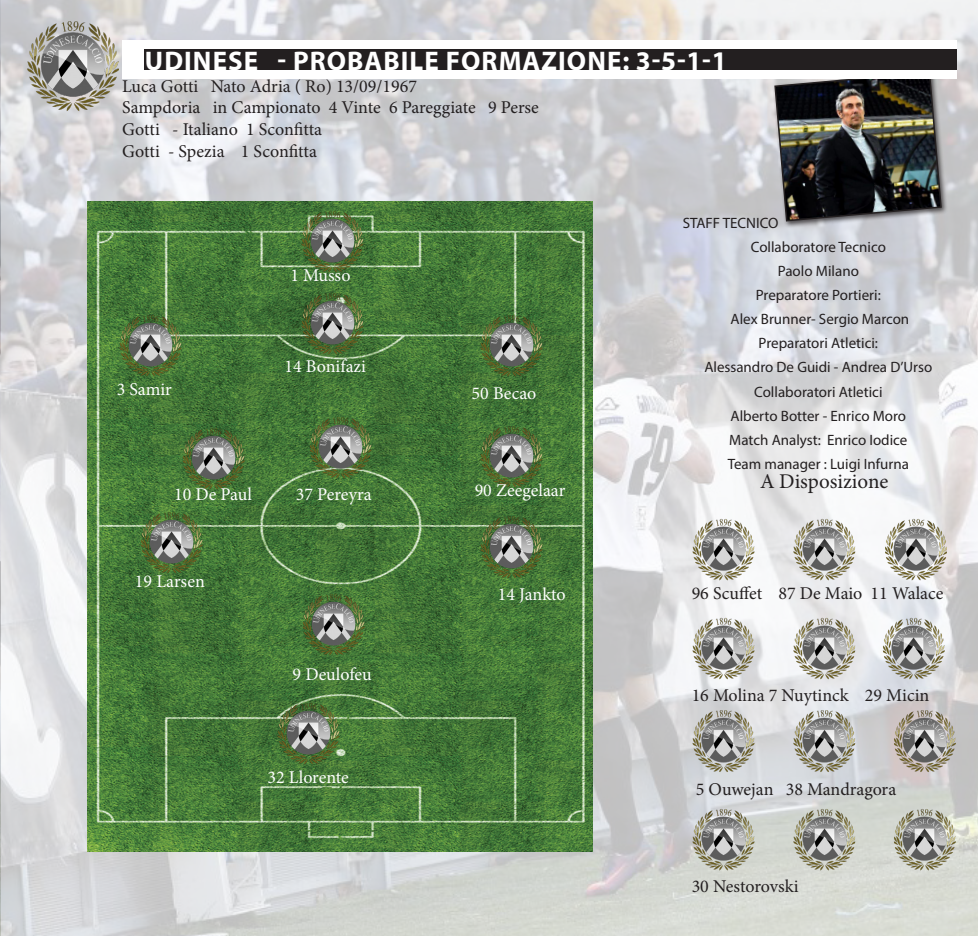
<style>
.page{position:relative;width:978px;height:936px;background:#fff}
.page>*{position:absolute;margin:0;border:0;box-sizing:border-box;transform-origin:0 0}
.t1{font:700 27px "Myriad Pro";letter-spacing:.04em;color:#fff}
.t2{font:21px "Minion Pro";color:#231f20}
.t3{font:18px "Minion Pro";color:#231f20}
.t4{font:18px "Minion Pro";color:#fff}
.t5{font:15px "Myriad Pro";color:#231f20}
</style>
<div class="page">
<img style="left:0;top:0;width:978px;height:935px">
<div style="left:772px;top:70px;width:176px;height:158px;background:#231f20;opacity:.75"></div>
<img style="left:773px;top:79px;width:170px;height:143px">
<img style="left:88px;top:201px;width:504px;height:650px">
<img style="left:27px;top:20px;width:91px;height:91px">
<div style="left:122px;top:40px;width:835px;height:39px;background:#fff"></div>
<div style="left:145px;top:49px;width:812px;height:21px;background:#231f20"></div>
<img style="left:301px;top:210px;width:62px;height:62px">
<img style="left:480px;top:314px;width:62px;height:62px">
<img style="left:119px;top:314px;width:62px;height:62px">
<img style="left:301px;top:292px;width:62px;height:62px">
<img style="left:183px;top:427px;width:62px;height:62px">
<img style="left:310px;top:416px;width:62px;height:62px">
<img style="left:303px;top:593px;width:62px;height:62px">
<img style="left:277px;top:702px;width:62px;height:62px">
<img style="left:480px;top:516px;width:62px;height:62px">
<img style="left:480px;top:425px;width:62px;height:62px">
<img style="left:141px;top:511px;width:62px;height:62px">
<img style="left:692px;top:518px;width:63px;height:62px">
<img style="left:793px;top:518px;width:62px;height:62px">
<img style="left:885px;top:518px;width:62px;height:62px">
<img style="left:692px;top:617px;width:63px;height:62px">
<img style="left:793px;top:617px;width:62px;height:62px">
<img style="left:883px;top:617px;width:62px;height:62px">
<img style="left:692px;top:710px;width:63px;height:62px">
<img style="left:793px;top:710px;width:62px;height:62px">
<img style="left:894px;top:710px;width:62px;height:62px">
<img style="left:692px;top:808px;width:63px;height:62px">
<img style="left:793px;top:808px;width:62px;height:62px">
<img style="left:894px;top:808px;width:62px;height:62px">
<p class="t1" style="left:145px;top:43px;width:583px">UDINESE - PROBABILE FORMAZIONE: 3-5-1-1</p>
<p class="t3" style="left:122px;top:74px;width:296px">Luca Gotti Nato Adria ( Ro) 13/09/1967</p>
<p class="t3" style="left:122px;top:95px;width:418px">Sampdoria in Campionato 4 Vinte 6 Pareggiate 9 Perse</p>
<p class="t3" style="left:122px;top:117px;width:201px">Gotti - Italiano 1 Sconfitta</p>
<p class="t3" style="left:122px;top:139px;width:196px">Gotti - Spezia 1 Sconfitta</p>
<p class="t4" style="left:290px;top:263px;width:62px">1 Musso</p>
<p class="t4" style="left:284px;top:354px;width:83px">14 Bonifazi</p>
<p class="t4" style="left:117px;top:377px;width:57px">3 Samir</p>
<p class="t4" style="left:472px;top:381px;width:66px">50 Becao</p>
<p class="t4" style="left:174px;top:482px;width:79px">10 De Paul</p>
<p class="t4" style="left:296px;top:482px;width:77px">37 Pereyra</p>
<p class="t4" style="left:135px;top:568px;width:71px">19 Larsen</p>
<p class="t4" style="left:293px;top:662px;width:81px">9 Deulofeu</p>
<p class="t4" style="left:268px;top:765px;width:83px">32 Llorente</p>
<p class="t4" style="left:475px;top:478px;width:92px">90 Zeegelaar</p>
<p class="t4" style="left:498px;top:582px;width:69px">14 Jankto</p>
<p class="t5" style="left:683px;top:214px;width:97px">STAFF TECNICO</p>
<p class="t5" style="left:751px;top:238px;width:137px">Collaboratore Tecnico</p>
<p class="t5" style="left:778px;top:262px;width:83px">Paolo Milano</p>
<p class="t5" style="left:756px;top:286px;width:127px">Preparatore Portieri:</p>
<p class="t5" style="left:731px;top:310px;width:180px">Alex Brunner- Sergio Marcon</p>
<p class="t5" style="left:759px;top:334px;width:121px">Preparatori Atletici:</p>
<p class="t5" style="left:704px;top:358px;width:230px">Alessandro De Guidi - Andrea D’Urso</p>
<p class="t5" style="left:754px;top:382px;width:130px">Collaboratori Atletici</p>
<p class="t5" style="left:731px;top:406px;width:177px">Alberto Botter - Enrico Moro</p>
<p class="t5" style="left:729px;top:430px;width:180px">Match Analyst: Enrico Iodice</p>
<p class="t5" style="left:728px;top:454px;width:183px">Team manager : Luigi Infurna</p>
<p class="t2" style="left:760px;top:467px;width:130px">A Disposizione</p>
<p class="t3" style="left:692px;top:580px;width:253px">96 Scuffet 87 De Maio 11 Walace</p>
<p class="t3" style="left:692px;top:682px;width:239px">16 Molina 7 Nuytinck 29 Micin</p>
<p class="t3" style="left:696px;top:777px;width:202px">5 Ouwejan 38 Mandragora</p>
<p class="t3" style="left:692px;top:874px;width:108px">30 Nestorovski</p>
</div>
